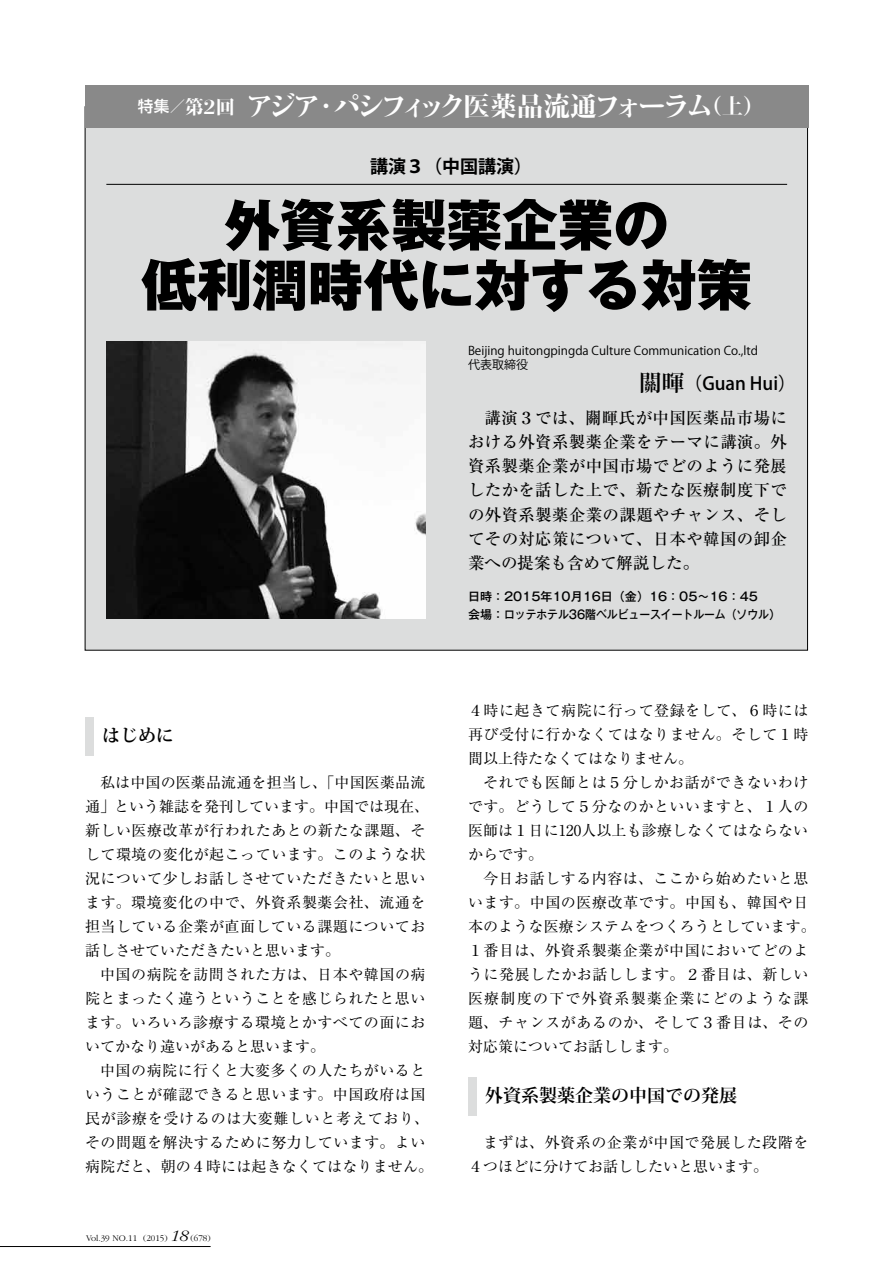
<style>
.page{position:relative;width:885px;height:1263px;background:#fff}
.page>*{position:absolute;margin:0;border:0;box-sizing:border-box;transform-origin:0 0}
.t1{font:800 55.5px/60px "Gothic MB101 Pro";color:#000;text-align:center}
.t2{font:800 26.7px "Kocho Std";letter-spacing:-.11em;color:#fff}
.t3{font:700 18px "Koz Min Pro";color:#000}
.t4{font:500 18px "Koz Go Pro";color:#000}
.t5{font:700 18px "Koz Go Pro";color:#000}
.t6{font:500 16.5px/24px "Ryumin Pro";letter-spacing:.02em;color:#000;text-align:justify}
.t7{font:15px/24px "Ryumin Pro";letter-spacing:.035em;color:#000}
.t8{font:500 12px/18px "Gothic MB101 Pro";color:#000}
.t9{font:12px/13.5px "Koz Go Pro";color:#000}
.t10{font:300 9px "Garamond";color:#000}
.s1{font-size:19.05px}
.s2{font-size:21.3px}
.s3{font-family:"Koz Min Pro";font-weight:700;font-size:22.5px}
.s4{font-style:italic;font-size:16.5px}
</style>
<div class="page">
<div style="left:85px;top:107px;width:722px;height:543px;background:#dcdddd"></div>
<img style="left:106px;top:342px;width:319px;height:276px">
<div style="left:85px;top:717px;width:9px;height:39px;background:#dcdddd"></div>
<div style="left:468px;top:1077px;width:8px;height:39px;background:#dcdddd"></div>
<div style="left:85px;top:85px;width:723px;height:43px;background:#898989"></div>
<hr style="left:106px;top:184px;width:681px;height:1px;background:#000">
<hr style="left:0;top:1246px;width:210px;height:1px;background:#000">
<h2 class="t2" style="left:138px;top:85px;width:628px"><sup>特集／</sup><span class="s1">第2回</span> アジア・パシフィック医薬品流通フォーラム<span class="s2">（上）</span></h2>
<p class="t5" style="left:370px;top:155px;width:164px">講演３（中国講演）</p>
<h1 class="t1" style="left:141px;top:188px;width:612px">外資系製薬企業の<br>低利潤時代に対する対策</h1>
<p class="t9" style="left:468px;top:344px;width:291px">Beijing huitongpingda Culture Communication Co.,ltd代表取締役</p>
<p class="t4" style="left:639px;top:371px;width:158px"><span class="s3">關暉</span>（Guan Hui）</p>
<p class="t6" style="left:468px;top:405px;width:320px;text-indent:16px">講演３では、關暉氏が中国医薬品市場における外資系製薬企業をテーマに講演。外資系製薬企業が中国市場でどのように発展したかを話した上で、新たな医療制度下での外資系製薬企業の課題やチャンス、そしてその対応策について、日本や韓国の卸企業への提案も含めて解説した。</p>
<p class="t3" style="left:102px;top:723px;width:74px">はじめに</p>
<p class="t7" style="left:85px;top:769px;width:345px;text-indent:15px">私は中国の医薬品流通を担当し、「中国医薬品流通」という雑誌を発刊しています。中国では現在、新しい医療改革が行われたあとの新たな課題、そして環境の変化が起こっています。このような状況について少しお話しさせていただきたいと思います。環境変化の中で、外資系製薬会社、流通を担当している企業が直面している課題についてお話しさせていただきたいと思います。</p>
<p class="t7" style="left:85px;top:961px;width:342px;text-align:justify;text-indent:15px">中国の病院を訪問された方は、日本や韓国の病院とまったく違うということを感じられたと思います。いろいろ診療する環境とかすべての面においてかなり違いがあると思います。</p>
<p class="t7" style="left:85px;top:1057px;width:349px;text-align:center">中国の病院に行くと大変多くの人たちがいると<br>いうことが確認できると思います。中国政府は国民が診療を受けるのは大変難しいと考えており、その問題を解決するために努力しています。よい病院だと、朝の４時には起きなくてはなりません。</p>
<p class="t10" style="left:86px;top:1233px;width:126px">Vol.39 NO.11 (2015) <span class="s4">18</span> (678)</p>
<p class="t8" style="left:468px;top:586px;width:314px">日時：2015年10月16日（金）16：05～16：45<br>会場：ロッテホテル36階ベルビュースイートルーム（ソウル）</p>
<p class="t7" style="left:468px;top:697px;width:342px;text-align:justify">４時に起きて病院に行って登録をして、６時には再び受付に行かなくてはなりません。そして１時間以上待たなくてはなりません。</p>
<p class="t7" style="left:468px;top:769px;width:342px;text-align:justify;text-indent:15px">それでも医師とは５分しかお話ができないわけです。どうして５分なのかといいますと、１人の医師は１日に120人以上も診療しなくてはならないからです。</p>
<p class="t7" style="left:468px;top:865px;width:349px;text-indent:15px">今日お話しする内容は、ここから始めたいと思います。中国の医療改革です。中国も、韓国や日本のような医療システムをつくろうとしています。<br>１番目は、外資系製薬企業が中国においてどのように発展したかお話しします。２番目は、新しい医療制度の下で外資系製薬企業にどのような課題、チャンスがあるのか、そして３番目は、その対応策についてお話しします。</p>
<p class="t3" style="left:485px;top:1083px;width:253px">外資系製薬企業の中国での発展</p>
<p class="t7" style="left:468px;top:1129px;width:342px;text-indent:15px">まずは、外資系の企業が中国で発展した段階を<br>４つほどに分けてお話ししたいと思います。</p>
</div>
